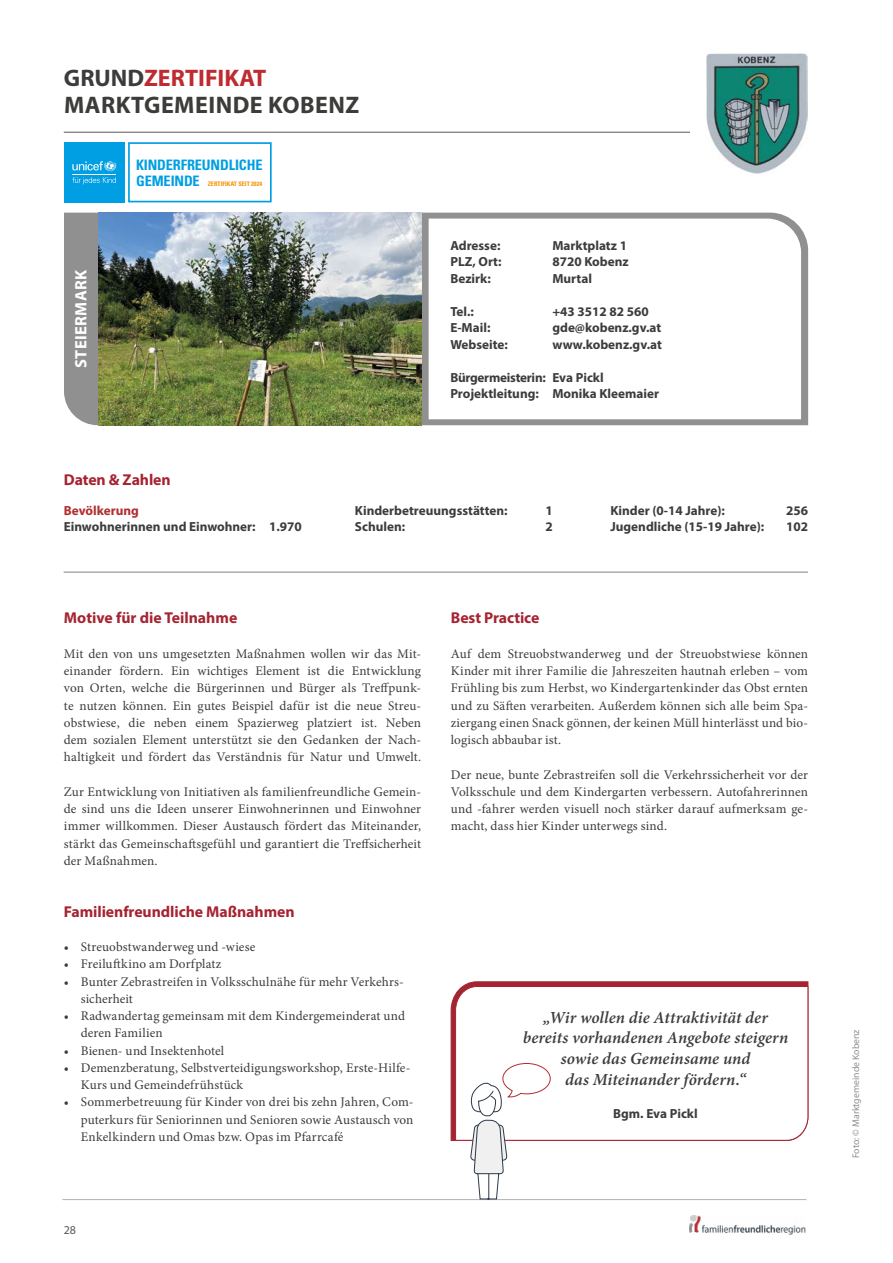
<style>
.page{position:relative;width:893px;height:1263px;background:#fff}
.page>*{position:absolute;margin:0;border:0;box-sizing:border-box;transform-origin:0 0}
.Barrierefrei_Gemeinde_Name_Inhalt{font:700 24px "Myriad Pro";letter-spacing:.02em;color:#3c3c3b}
.Barrierefrei_Überschrift_Seite_H2{font:700 24px "Myriad Pro";color:#be2b31}
.Barrierefrei_Zitat_Bürgermeister{font:italic 600 16.95px/20.7px "Minion Pro";letter-spacing:.005em;color:#3c3c3b;text-align:center}
.t1{font:700 16.5px "Myriad Pro";letter-spacing:.02em;color:#fff}
.Barrierefrei_H2_GRAU_Bold{font:700 15.75px "Myriad Pro";letter-spacing:-.005em;color:#a52431}
.t2{font:700 condensed 14.4px/16.4px "Univers LT Std";letter-spacing:-.01em;color:#009fe3}
.Barrierefrei_FT_NEU{font:13.2px/17.2px "Minion Pro";letter-spacing:.005em;color:#3c3c3b;text-align:justify}
.Barrierefrei_Absatz_Gemeindeseite{font:700 13.2px "Myriad Pro";color:#3c3c3b}
.Barrierefrei_Aufzählung_NEU_Ohne_Bullets{font:700 13.2px/16.5px "Myriad Pro";color:#3c3c3b}
.Barrierefrei_Absatz_Gemeindeseite-2{font:700 13.2px "Myriad Pro";letter-spacing:-.02em;color:#3c3c3b}
.t3{font:12px "Myriad Pro";color:#575756}
.Fotocredits{font:9.75px "Myriad Pro";color:#909090}
.t4{font:700 condensed 6.3px "Univers LT Std";color:#f39200}
.s1{color:#3c3c3b}
.s2{color:#b02e31}
</style>
<div class="page">
<hr style="left:64px;top:132px;width:638px;height:1px;background:#575756">
<hr style="left:62px;top:1199px;width:744px;height:1px;background:#b3b2b2">
<img style="left:689px;top:1216px;width:117px;height:18px">
<svg style="left:450px;top:981px;width:359px;height:160px;background:#b0404b"></svg>
<svg style="left:64px;top:213px;width:744px;height:212px;background:#959594"></svg>
<div style="left:690px;top:52px;width:118px;height:123px;background:#fff"></div>
<img style="left:706px;top:53px;width:102px;height:121px">
<svg style="left:429px;top:219px;width:372px;height:200px"></svg>
<img style="left:99px;top:213px;width:322px;height:212px">
<hr style="left:64px;top:572px;width:744px;height:1px;background:#909090">
<svg style="left:455px;top:986px;width:354px;height:155px"></svg>
<svg style="left:470px;top:1062px;width:81px;height:137px"></svg>
<div style="left:128px;top:142px;width:144px;height:60px;border:2px solid #009fe3"></div>
<div style="left:64px;top:142px;width:60px;height:60px;background:#009fe3"></div>
<svg style="left:72px;top:161px;width:45px;height:10px"></svg>
<hr style="left:72px;top:174px;width:44px;height:1px;background:#fff">
<svg style="left:72px;top:177px;width:44px;height:7px"></svg>
<h2 class="Barrierefrei_Überschrift_Seite_H2" style="left:64px;top:62px;width:204px"><span class="s1">GRUND</span>ZERTIFIKAT</h2>
<p class="Barrierefrei_Gemeinde_Name_Inhalt" style="left:64px;top:89px;width:297px">MARKTGEMEINDE KOBENZ</p>
<p class="t1" style="left:70px;top:368px;width:99px;rotate:-90deg">STEIERMARK</p>
<p class="t2" style="left:136px;top:156px;width:128px">KINDERFREUNDLICHE<br>GEMEINDE</p>
<p class="t4" style="left:208px;top:180px;width:56px">ZERTIFIKAT SEIT 2024</p>
<p class="Barrierefrei_Absatz_Gemeindeseite" style="left:450px;top:237px;width:52px">Adresse:</p>
<p class="Barrierefrei_Absatz_Gemeindeseite" style="left:552px;top:237px;width:76px">Marktplatz 1</p>
<p class="Barrierefrei_Absatz_Gemeindeseite" style="left:450px;top:253px;width:53px">PLZ, Ort:</p>
<p class="Barrierefrei_Absatz_Gemeindeseite" style="left:552px;top:253px;width:78px">8720 Kobenz</p>
<p class="Barrierefrei_Absatz_Gemeindeseite" style="left:450px;top:270px;width:42px">Bezirk:</p>
<p class="Barrierefrei_Absatz_Gemeindeseite" style="left:552px;top:270px;width:41px">Murtal</p>
<p class="Barrierefrei_Absatz_Gemeindeseite" style="left:450px;top:303px;width:25px">Tel.:</p>
<p class="Barrierefrei_Absatz_Gemeindeseite" style="left:552px;top:303px;width:98px">+43 3512 82 560</p>
<p class="Barrierefrei_Absatz_Gemeindeseite" style="left:450px;top:319px;width:42px">E-Mail:</p>
<p class="Barrierefrei_Absatz_Gemeindeseite" style="left:552px;top:319px;width:110px">gde@kobenz.gv.at</p>
<p class="Barrierefrei_Absatz_Gemeindeseite" style="left:450px;top:336px;width:59px">Webseite:</p>
<p class="Barrierefrei_Absatz_Gemeindeseite" style="left:552px;top:336px;width:111px">www.kobenz.gv.at</p>
<p class="Barrierefrei_Absatz_Gemeindeseite-2" style="left:450px;top:369px;width:155px">Bürgermeisterin: Eva Pickl</p>
<p class="Barrierefrei_Absatz_Gemeindeseite" style="left:450px;top:385px;width:210px">Projektleitung: Monika Kleemaier</p>
<p class="Barrierefrei_H2_GRAU_Bold" style="left:64px;top:470px;width:108px">Daten &amp; Zahlen</p>
<p class="Barrierefrei_Aufzählung_NEU_Ohne_Bullets" style="left:64px;top:501px;width:240px"><span class="s2">Bevölkerung<br></span>Einwohnerinnen und Einwohner: 1.970</p>
<p class="Barrierefrei_Aufzählung_NEU_Ohne_Bullets" style="left:355px;top:501px;width:154px">Kinderbetreuungsstätten:</p>
<p class="Barrierefrei_Aufzählung_NEU_Ohne_Bullets" style="left:545px;top:501px;width:9px">1</p>
<p class="Barrierefrei_Aufzählung_NEU_Ohne_Bullets" style="left:355px;top:518px;width:52px">Schulen:</p>
<p class="Barrierefrei_Aufzählung_NEU_Ohne_Bullets" style="left:545px;top:518px;width:9px">2</p>
<p class="Barrierefrei_Aufzählung_NEU_Ohne_Bullets" style="left:610px;top:501px;width:116px">Kinder (0-14 Jahre):</p>
<p class="Barrierefrei_Aufzählung_NEU_Ohne_Bullets" style="left:786px;top:501px;width:23px">256</p>
<p class="Barrierefrei_Aufzählung_NEU_Ohne_Bullets" style="left:610px;top:518px;width:155px">Jugendliche (15-19 Jahre):</p>
<p class="Barrierefrei_Aufzählung_NEU_Ohne_Bullets" style="left:786px;top:518px;width:23px">102</p>
<p class="Barrierefrei_H2_GRAU_Bold" style="left:64px;top:608px;width:175px">Motive für die Teilnahme</p>
<p class="Barrierefrei_FT_NEU" style="left:64px;top:645px;width:359px">Mit den von uns umgesetzten Maßnahmen wollen wir das Mit&shy;einander fördern. Ein wichtiges Element ist die Entwicklung von Orten, welche die Bürgerinnen und Bürger als Treffpunk&shy;te nutzen können. Ein gutes Beispiel dafür ist die neue Streu&shy;obstwiese, die neben einem Spazierweg platziert ist. Neben dem sozialen Element unterstützt sie den Gedanken der Nach&shy;haltigkeit und fördert das Verständnis für Natur und Umwelt.</p>
<p class="Barrierefrei_FT_NEU" style="left:64px;top:783px;width:359px">Zur Entwicklung von Initiativen als familienfreundliche Gemein&shy;de sind uns die Ideen unserer Einwohnerinnen und Einwohner immer willkommen. Dieser Austausch fördert das Miteinander, stärkt das Gemeinschaftsgefühl und garantiert die Treffsicherheit der Maßnahmen.</p>
<p class="Barrierefrei_H2_GRAU_Bold" style="left:64px;top:901px;width:232px">Familienfreundliche Maßnahmen</p>
<p class="Barrierefrei_FT_NEU" style="left:64px;top:938px;width:193px">• Streuobstwanderweg und -wiese</p>
<p class="Barrierefrei_FT_NEU" style="left:64px;top:955px;width:159px">• Freiluftkino am Dorfplatz</p>
<p class="Barrierefrei_FT_NEU" style="left:81px;top:973px;width:324px;text-indent:-17px">• Bunter Zebrastreifen in Volksschulnähe für mehr Verkehrs&shy;sicherheit</p>
<p class="Barrierefrei_FT_NEU" style="left:81px;top:1007px;width:326px;text-indent:-17px">• Radwandertag gemeinsam mit dem Kindergemeinderat und deren Familien</p>
<p class="Barrierefrei_FT_NEU" style="left:64px;top:1042px;width:162px">• Bienen- und Insektenhotel</p>
<p class="Barrierefrei_FT_NEU" style="left:81px;top:1059px;width:331px;text-indent:-17px">• Demenzberatung, Selbstverteidigungsworkshop, Erste-Hilfe-<br>Kurs und Gemeindefrühstück</p>
<p class="Barrierefrei_FT_NEU" style="left:81px;top:1093px;width:334px;text-indent:-17px">• Sommerbetreuung für Kinder von drei bis zehn Jahren, Com&shy;puterkurs für Seniorinnen und Senioren sowie Austausch von Enkelkindern und Omas bzw. Opas im Pfarrcafé</p>
<p class="Barrierefrei_H2_GRAU_Bold" style="left:451px;top:608px;width:90px">Best Practice</p>
<p class="Barrierefrei_FT_NEU" style="left:451px;top:645px;width:359px">Auf dem Streuobstwanderweg und der Streuobstwiese können Kinder mit ihrer Familie die Jahreszeiten hautnah erleben – vom Frühling bis zum Herbst, wo Kindergartenkinder das Obst ernten und zu Säften verarbeiten. Außerdem können sich alle beim Spa&shy;ziergang einen Snack gönnen, der keinen Müll hinterlässt und bio&shy;logisch abbaubar ist.</p>
<p class="Barrierefrei_FT_NEU" style="left:451px;top:766px;width:359px">Der neue, bunte Zebrastreifen soll die Verkehrssicherheit vor der Volksschule und dem Kindergarten verbessern. Autofahrerinnen und -fahrer werden visuell noch stärker darauf aufmerksam ge&shy;macht, dass hier Kinder unterwegs sind.</p>
<p class="Barrierefrei_Zitat_Bürgermeister" style="left:523px;top:1007px;width:267px">„Wir wollen die Attraktivität der bereits vorhandenen Angebote steigern sowie das Gemeinsame und<br>das Miteinander fördern.“</p>
<p class="Barrierefrei_Absatz_Gemeindeseite" style="left:613px;top:1105px;width:86px">Bgm. Eva Pickl</p>
<p class="t3" style="left:64px;top:1222px;width:14px">28</p>
<p class="Fotocredits" style="left:850px;top:1158px;width:130px;rotate:-90deg">Foto: © Marktgemeinde Kobenz</p>
</div>
